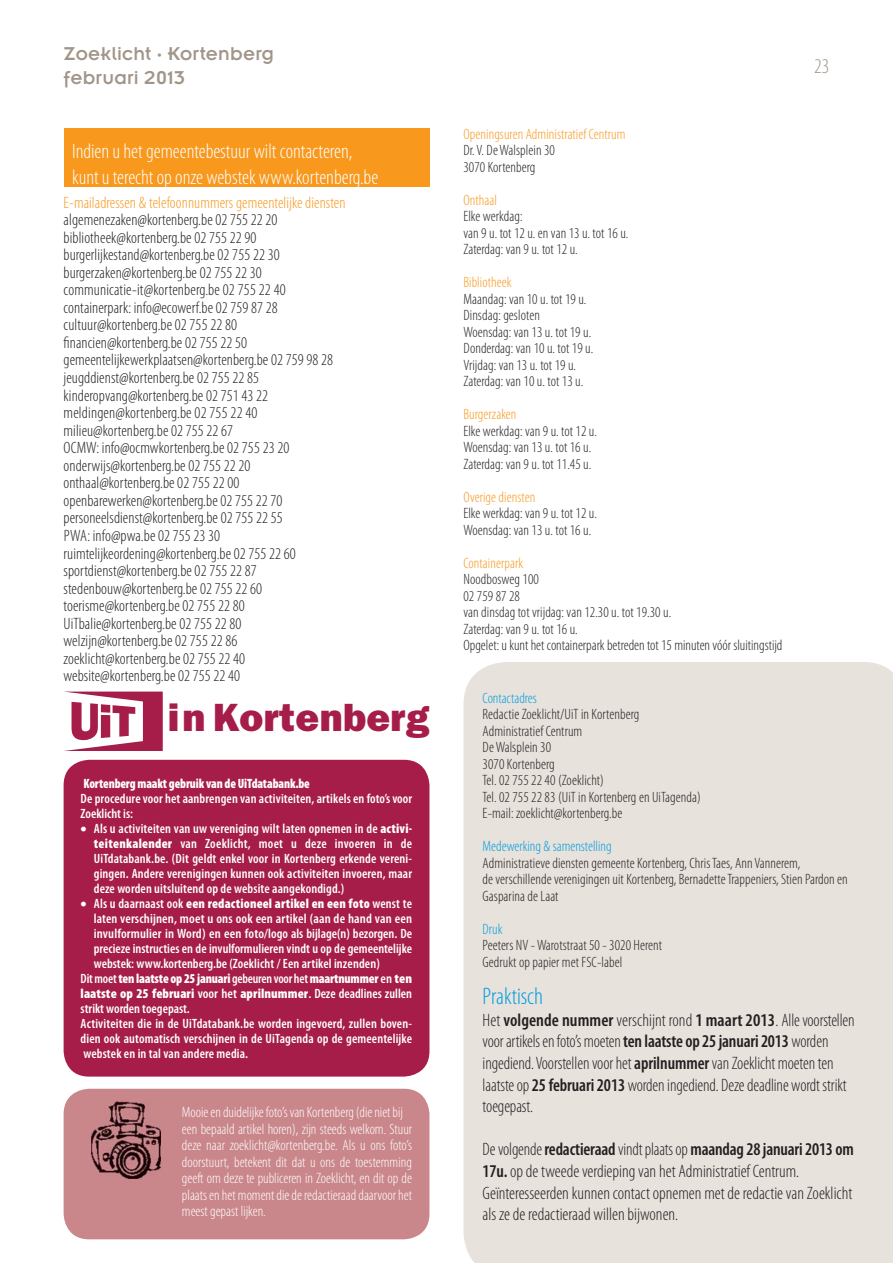
<style>
.page{position:relative;width:893px;height:1263px;background:#fff}
.page>*{position:absolute;margin:0;border:0;box-sizing:border-box;transform-origin:0 0}
.t1{font:39.6px "ITC Franklin Gothic Std Hvy";letter-spacing:.01em;color:#a51d48}
.t2{font:300 condensed 24px "Myriad Pro";color:#009ddc}
.t3{font:300 condensed 21px/25.2px "Myriad Pro";color:#fff}
.t4{font:300 condensed 21px "Myriad Pro";color:#a19589}
.t5{font:20.4px/24.6px "Insignia LT Std";letter-spacing:.015em;color:#a19589}
.t6{font:300 condensed 18px/21.6px "Myriad Pro";letter-spacing:-.005em;color:#231f20}
.t7{font:300 condensed 16.5px/17.5px "Myriad Pro";letter-spacing:.005em;color:#231f20}
.t8{font:300 condensed 16.5px "Myriad Pro";letter-spacing:.005em;color:#f8981d}
.t9{font:300 condensed 15px/16.5px "Myriad Pro";letter-spacing:.005em;color:#231f20}
.t10{font:300 condensed 15px/16.5px "Myriad Pro";color:#fff}
.t11{font:300 condensed 15px "Myriad Pro";letter-spacing:.005em;color:#f8981d}
.t12{font:300 condensed 15px "Myriad Pro";color:#009ddc}
.t13{font:600 condensed 13.5px/15px "Myriad Pro";letter-spacing:.01em;color:#fff}
.t14{font:900 condensed 13.5px "Myriad Pro";letter-spacing:-.01em;color:#fff}
.t15{font:900 condensed 13.5px "Myriad Pro";letter-spacing:.01em;color:#fff}
.t16{font:900 condensed 13.5px "Myriad Pro";letter-spacing:-.01em;color:#fff;scale:.94 1}
.s1{font-weight:900}
.s2{font-weight:600}
</style>
<div class="page">
<div style="left:463px;top:662px;width:429px;height:601px;background:#e8e2dd"></div>
<div style="left:64px;top:128px;width:365px;height:58px;background:#f8981d"></div>
<div style="left:64px;top:760px;width:365px;height:317px;background:#a51d48;border-radius:26px"></div>
<div style="left:64px;top:1089px;width:365px;height:150px;background:#ca878b;border-radius:26px"></div>
<img style="left:91px;top:1102px;width:70px;height:77px">
<svg style="left:64px;top:692px;width:99px;height:59px"></svg>
<p class="t5" style="left:64px;top:43px;width:212px">Zoeklicht · Kortenberg februari 2013</p>
<p class="t3" style="left:72px;top:141px;width:307px">Indien u het gemeentebestuur wilt contacteren, kunt u terecht op onze webstek www.kortenberg.be</p>
<p class="t8" style="left:64px;top:196px;width:283px">E-mailadressen &amp; telefoonnummers gemeentelijke diensten</p>
<p class="t7" style="left:64px;top:212px;width:271px">algemenezaken@kortenberg.be 02 755 22 20 bibliotheek@kortenberg.be 02 755 22 90 burgerlijkestand@kortenberg.be 02 755 22 30 burgerzaken@kortenberg.be 02 755 22 30 communicatie-it@kortenberg.be 02 755 22 40 containerpark: info@ecowerf.be 02 759 87 28 cultuur@kortenberg.be 02 755 22 80 financien@kortenberg.be 02 755 22 50 gemeentelijkewerkplaatsen@kortenberg.be 02 759 98 28 jeugddienst@kortenberg.be 02 755 22 85 kinderopvang@kortenberg.be 02 751 43 22 meldingen@kortenberg.be 02 755 22 40 milieu@kortenberg.be 02 755 22 67<br>OCMW: info@ocmwkortenberg.be 02 755 23 20 onderwijs@kortenberg.be 02 755 22 20 onthaal@kortenberg.be 02 755 22 00 openbarewerken@kortenberg.be 02 755 22 70 personeelsdienst@kortenberg.be 02 755 22 55<br>PWA: info@pwa.be 02 755 23 30 ruimtelijkeordening@kortenberg.be 02 755 22 60 sportdienst@kortenberg.be 02 755 22 87 stedenbouw@kortenberg.be 02 755 22 60 toerisme@kortenberg.be 02 755 22 80<br>UiTbalie@kortenberg.be 02 755 22 80 welzijn@kortenberg.be 02 755 22 86 zoeklicht@kortenberg.be 02 755 22 40 website@kortenberg.be 02 755 22 40</p>
<h1 class="t1" style="left:168px;top:694px;width:263px">in Kortenberg</h1>
<p class="t16" style="left:83px;top:779px;width:242px">Kortenberg maakt gebruik van de UiTdatabank.be</p>
<p class="t13" style="left:81px;top:793px;width:333px">De procedure voor het aanbrengen van activiteiten, artikels en foto’s voor<br>Zoeklicht is:</p>
<p class="t13" style="left:94px;top:823px;width:320px;text-align:justify;text-indent:-13px">• Als u activiteiten van uw vereniging wilt laten opnemen in de <span class="s1">activi&shy;teitenkalender</span> van Zoeklicht, moet u deze invoeren in de UiTdatabank.be. (Dit geldt enkel voor in Kortenberg erkende vereni&shy;gingen. Andere verenigingen kunnen ook activiteiten invoeren, maar deze worden uitsluitend op de website aangekondigd.)</p>
<p class="t15" style="left:81px;top:899px;width:333px">• <span class="s2">Als u daarnaast ook</span> een redactioneel artikel en een foto <span class="s2">wenst te</span></p>
<p class="t13" style="left:94px;top:913px;width:320px">laten verschijnen, moet u ons ook een artikel (aan de hand van een</p>
<p class="t13" style="left:94px;top:928px;width:320px">invulformulier in Word) en een foto/logo als bijlage(n) bezorgen. De</p>
<p class="t13" style="left:94px;top:943px;width:320px">precieze instructies en de invulformulieren vindt u op de gemeentelijke</p>
<p class="t13" style="left:94px;top:958px;width:287px">webstek: www.kortenberg.be (Zoeklicht / Een artikel inzenden)</p>
<p class="t14" style="left:81px;top:974px;width:333px"><span class="s2">Dit moet</span> ten laatste op 25 januari <span class="s2">gebeuren voor het</span> maartnummer <span class="s2">en</span> ten</p>
<p class="t14" style="left:81px;top:989px;width:333px">laatste op 25 februari <span class="s2">voor het</span> aprilnummer<span class="s2">. Deze deadlines zullen</span></p>
<p class="t13" style="left:81px;top:1003px;width:111px">strikt worden toegepast.</p>
<p class="t13" style="left:81px;top:1018px;width:333px">Activiteiten die in de UiTdatabank.be worden ingevoerd, zullen boven-</p>
<p class="t13" style="left:81px;top:1033px;width:333px">dien ook automatisch verschijnen in de UiTagenda op de gemeentelijke</p>
<p class="t13" style="left:83px;top:1048px;width:166px">webstek en in tal van andere media.</p>
<p class="t10" style="left:182px;top:1105px;width:232px">Mooie en duidelijke foto’s van Kortenberg (die niet bij een bepaald artikel horen), zijn steeds welkom. Stuur deze naar zoeklicht@kortenberg.be. Als u ons foto’s doorstuurt, betekent dit dat u ons de toestemming geeft om deze te publiceren in Zoeklicht, en dit op de plaats en het moment die de redactieraad daarvoor het meest gepast lijken.</p>
<p class="t11" style="left:463px;top:128px;width:163px">Openingsuren Administratief Centrum</p>
<p class="t9" style="left:463px;top:144px;width:93px">Dr. V. De Walsplein 30<br>3070 Kortenberg</p>
<p class="t11" style="left:463px;top:194px;width:35px">Onthaal</p>
<p class="t9" style="left:463px;top:210px;width:166px">Elke werkdag:<br>van 9 u. tot 12 u. en van 13 u. tot 16 u.<br>Zaterdag: van 9 u. tot 12 u.</p>
<p class="t11" style="left:463px;top:277px;width:50px">Bibliotheek</p>
<p class="t9" style="left:463px;top:292px;width:131px">Maandag: van 10 u. tot 19 u.<br>Dinsdag: gesloten<br>Woensdag: van 13 u. tot 19 u.<br>Donderdag: van 10 u. tot 19 u.<br>Vrijdag: van 13 u. tot 19 u.<br>Zaterdag: van 10 u. tot 13 u.</p>
<p class="t11" style="left:463px;top:409px;width:55px">Burgerzaken</p>
<p class="t9" style="left:463px;top:424px;width:135px">Elke werkdag: van 9 u. tot 12 u.<br>Woensdag: van 13 u. tot 16 u.<br>Zaterdag: van 9 u. tot 11.45 u.</p>
<p class="t11" style="left:463px;top:491px;width:73px">Overige diensten</p>
<p class="t9" style="left:463px;top:507px;width:135px">Elke werkdag: van 9 u. tot 12 u.<br>Woensdag: van 13 u. tot 16 u.</p>
<p class="t11" style="left:463px;top:557px;width:61px">Containerpark</p>
<p class="t9" style="left:463px;top:573px;width:320px">Noodbosweg 100<br>02 759 87 28<br>van dinsdag tot vrijdag: van 12.30 u. tot 19.30 u.<br>Zaterdag: van 9 u. tot 16 u.<br>Opgelet: u kunt het containerpark betreden tot 15 minuten vóór sluitingstijd</p>
<p class="t4" style="left:814px;top:58px;width:17px">23</p>
<p class="t12" style="left:482px;top:692px;width:56px">Contactadres</p>
<p class="t9" style="left:482px;top:708px;width:220px">Redactie Zoeklicht/UiT in Kortenberg<br>Administratief Centrum<br>De Walsplein 30<br>3070 Kortenberg<br>Tel. 02 755 22 40 (Zoeklicht)<br>Tel. 02 755 22 83 (UiT in Kortenberg en UiTagenda)<br>E-mail: zoeklicht@kortenberg.be</p>
<p class="t12" style="left:482px;top:841px;width:130px">Medewerking &amp; samenstelling</p>
<p class="t9" style="left:482px;top:856px;width:367px">Administratieve diensten gemeente Kortenberg, Chris Taes, Ann Vannerem,<br>de verschillende verenigingen uit Kortenberg, Bernadette Trappeniers, Stien Pardon en<br>Gasparina de Laat</p>
<p class="t12" style="left:482px;top:923px;width:21px">Druk</p>
<p class="t9" style="left:482px;top:939px;width:181px">Peeters NV - Warotstraat 50 - 3020 Herent<br>Gedrukt op papier met FSC-label</p>
<h2 class="t2" style="left:482px;top:987px;width:62px">Praktisch</h2>
<p class="t6" style="left:482px;top:1011px;width:373px">Het <span class="s2">volgende nummer</span> verschijnt rond <span class="s2">1 maart 2013</span>. Alle voorstellen voor artikels en foto’s moeten <span class="s2">ten laatste op 25 januari 2013</span> worden ingediend. Voorstellen voor het <span class="s2">aprilnummer</span> van Zoeklicht moeten ten laatste op <span class="s2">25 februari 2013</span> worden ingediend. Deze deadline wordt strikt toegepast.</p>
<p class="t6" style="left:482px;top:1140px;width:373px">De volgende <span class="s2">redactieraad</span> vindt plaats op <span class="s2">maandag 28 januari 2013 om 17u.</span> op de tweede verdieping van het Administratief Centrum.<br>Geïnteresseerden kunnen contact opnemen met de redactie van Zoeklicht als ze de redactieraad willen bijwonen.</p>
</div>
